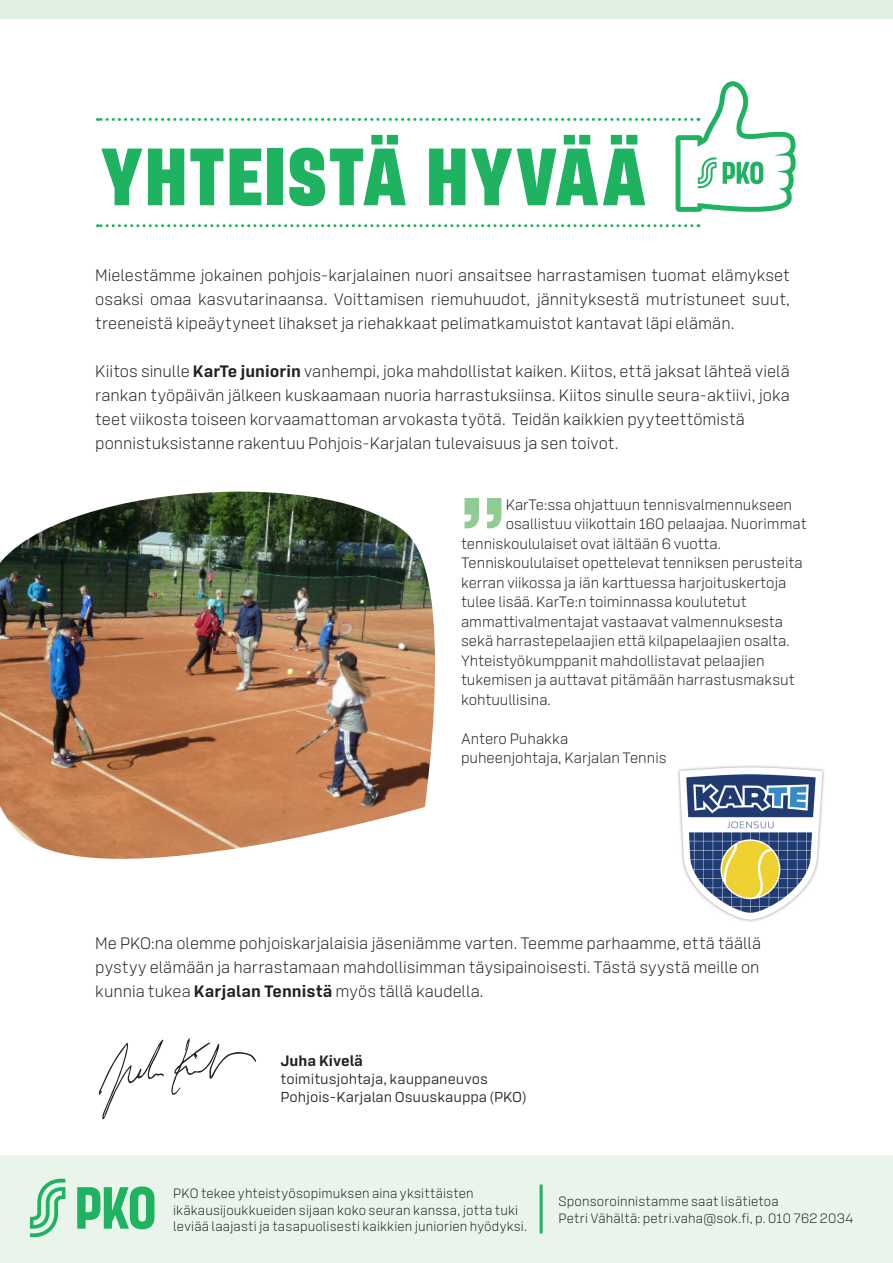
<style>
.page{position:relative;width:893px;height:1263px;background:#fff}
.page>*{position:absolute;margin:0;border:0;box-sizing:border-box;transform-origin:0 0}
.t1{font:900 81px "S Bonus Display";letter-spacing:.035em;color:#1eb261}
.t2{font:300 16.5px/24px "S Bonus Text";color:#231f20;text-align:justify}
.t3{font:300 15px/19.5px "S Bonus Text";color:#231f20}
.kirjoittaja-kuvaava{font:700 15px "S Bonus Text";color:#231f20}
.kirjoittaja-kuvaava-2{font:14.4px/18px "S Bonus Text";color:#231f20}
.t4{font:300 13.5px/16.6px "S Bonus Text";letter-spacing:.01em;color:#231f20}
.s1{font-weight:700}
</style>
<div class="page">
<img style="left:678px;top:765px;width:146px;height:157px">
<div style="left:0;top:0;width:893px;height:18px;background:#dfefe1"></div>
<svg style="left:465px;top:498px;width:36px;height:30px"></svg>
<svg style="left:97px;top:224px;width:595px;height:3px"></svg>
<svg style="left:97px;top:81px;width:699px;height:131px"></svg>
<svg style="left:99px;top:1039px;width:65px;height:80px"></svg>
<svg style="left:171px;top:1038px;width:85px;height:57px"></svg>
<img style="left:0;top:492px;width:435px;height:367px">
<div style="left:0;top:1156px;width:893px;height:107px;background:#e9f5eb"></div>
<svg style="left:30px;top:1179px;width:35px;height:58px"></svg>
<svg style="left:77px;top:1186px;width:77px;height:43px"></svg>
<hr style="left:540px;top:1184px;width:3px;height:49px;background:#1eb261">
<p class="t1" style="left:102px;top:127px;width:545px">YHTEISTÄ HYVÄÄ</p>
<p class="t2" style="left:95px;top:264px;width:696px">Mielestämme jokainen pohjois-karjalainen nuori ansaitsee harrastamisen tuomat elämykset osaksi omaa kasvutarinaansa. Voittamisen riemuhuudot, jännityksestä mutristuneet suut, treeneistä kipeäytyneet lihakset ja riehakkaat pelimatkamuistot kantavat läpi elämän.</p>
<p class="t2" style="left:95px;top:360px;width:696px">Kiitos sinulle <span class="s1">KarTe juniorin</span> vanhempi, joka mahdollistat kaiken. Kiitos, että jaksat lähteä vielä rankan työpäivän jälkeen kuskaamaan nuoria harrastuksiinsa. Kiitos sinulle seura-aktiivi, joka teet viikosta toiseen korvaamattoman arvokasta työtä. Teidän kaikkien pyyteettömistä</p>
<p class="t2" style="left:95px;top:432px;width:525px">ponnistuksistanne rakentuu Pohjois-Karjalan tulevaisuus ja sen toivot.</p>
<p class="t3" style="left:506px;top:495px;width:288px">KarTe:ssa ohjattuun tennisvalmennukseen</p>
<p class="t3" style="left:506px;top:515px;width:302px">osallistuu viikottain 160 pelaajaa. Nuorimmat</p>
<p class="t3" style="left:461px;top:534px;width:261px">tenniskoululaiset ovat iältään 6 vuotta.</p>
<p class="t3" style="left:461px;top:554px;width:343px">Tenniskoululaiset opettelevat tenniksen perusteita kerran viikossa ja iän karttuessa harjoituskertoja tulee lisää. KarTe:n toiminnassa koulutetut</p>
<p class="t3" style="left:461px;top:612px;width:335px">ammattivalmentajat vastaavat valmennuksesta sekä harrastepelaajien että kilpapelaajien osalta.<br>Yhteistyökumppanit mahdollistavat pelaajien tukemisen ja auttavat pitämään harrastusmaksut kohtuullisina.</p>
<p class="t3" style="left:461px;top:729px;width:207px">Antero Puhakka puheenjohtaja, Karjalan Tennis</p>
<p class="t2" style="left:95px;top:931px;width:667px">Me PKO:na olemme pohjoiskarjalaisia jäseniämme varten. Teemme parhaamme, että täällä</p>
<p class="t2" style="left:95px;top:955px;width:666px">pystyy elämään ja harrastamaan mahdollisimman täysipainoisesti. Tästä syystä meille on</p>
<p class="t2" style="left:95px;top:979px;width:390px">kunnia tukea <span class="s1">Karjalan Tennistä</span> myös tällä kaudella.</p>
<p class="kirjoittaja-kuvaava" style="left:280px;top:1052px;width:84px">Juha Kivelä</p>
<p class="kirjoittaja-kuvaava-2" style="left:280px;top:1070px;width:248px">toimitusjohtaja, kauppaneuvos<br>Pohjois-Karjalan Osuuskauppa (PKO)</p>
<p class="t4" style="left:173px;top:1185px;width:355px">PKO tekee yhteistyösopimuksen aina yksittäisten ikäkausijoukkueiden sijaan koko seuran kanssa, jotta tuki leviää laajasti ja tasapuolisesti kaikkien juniorien hyödyksi.</p>
<p class="t4" style="left:559px;top:1193px;width:296px">Sponsoroinnistamme saat lisätietoa<br>Petri Vähältä: petri.vaha@sok.fi, p. 010 762 2034</p>
</div>
